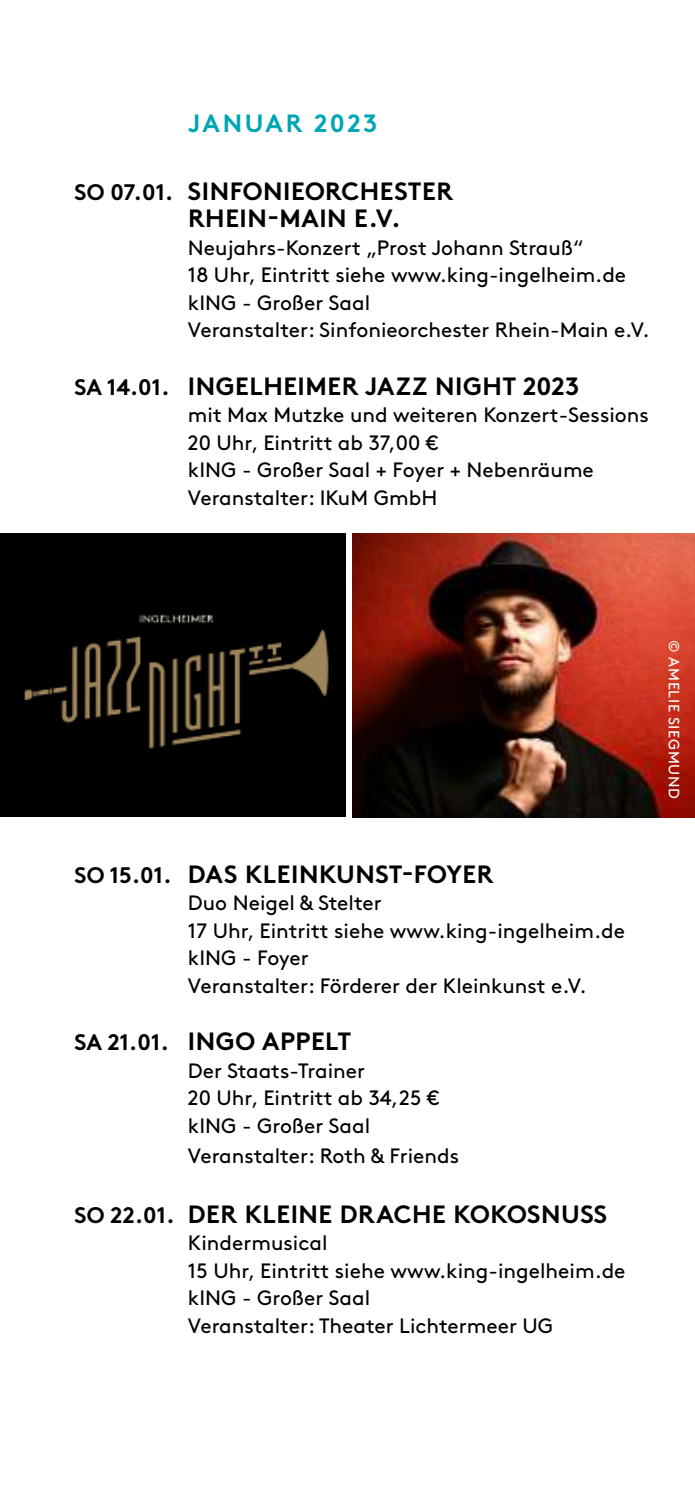
<style>
.page{position:relative;width:695px;height:1489px;background:#fff}
.page>*{position:absolute;margin:0;border:0;box-sizing:border-box;transform-origin:0 0}
.t1{font:700 25px/27.5px "Brown Std";letter-spacing:.02em;color:#000}
.t2{font:700 25px "Brown Std";letter-spacing:.095em;color:#00a6b4}
.t3{font:20.75px/27.5px "Brown Std";color:#000}
.t4{font:15px "Brown Std";letter-spacing:.05em;color:#fff}
.s1{font-size:22.5px}
</style>
<div class="page">
<img style="left:353px;top:533px;width:341px;height:284px">
<div style="left:0;top:533px;width:345px;height:284px;background:#000"></div>
<img style="left:24px;top:614px;width:305px;height:135px">
<p class="t2" style="left:188px;top:109px;width:191px">JANUAR 2023</p>
<p class="t1" style="left:188px;top:178px;width:266px;text-indent:-114px"><span class="s1">SO 07.01.</span> SINFONIEORCHESTER<br>RHEIN-MAIN E.V.</p>
<p class="t3" style="left:188px;top:234px;width:463px">Neujahrs-Konzert „Prost Johann Strauß“<br>18 Uhr, Eintritt siehe www.king-ingelheim.de kING - Großer Saal<br>Veranstalter: Sinfonieorchester Rhein-Main e.V.</p>
<p class="t1" style="left:74px;top:373px;width:506px"><span class="s1">SA 14.01.</span> INGELHEIMER JAZZ NIGHT 2023</p>
<p class="t3" style="left:188px;top:402px;width:462px">mit Max Mutzke und weiteren Konzert-Sessions 20 Uhr, Eintritt ab 37,00 €<br>kING - Großer Saal + Foyer + Nebenräume Veranstalter: IKuM GmbH</p>
<p class="t1" style="left:74px;top:860px;width:420px"><span class="s1">SO 15.01.</span> DAS KLEINKUNST-FOYER</p>
<p class="t3" style="left:188px;top:889px;width:438px">Duo Neigel &amp; Stelter<br>17 Uhr, Eintritt siehe www.king-ingelheim.de kING - Foyer<br>Veranstalter: Förderer der Kleinkunst e.V.</p>
<p class="t1" style="left:74px;top:1028px;width:278px"><span class="s1">SA 21.01.</span> INGO APPELT</p>
<p class="t3" style="left:188px;top:1057px;width:253px">Der Staats-Trainer<br>20 Uhr, Eintritt ab 34,25 € kING - Großer Saal</p>
<p class="t3" style="left:188px;top:1142px;width:273px">Veranstalter: Roth &amp; Friends</p>
<p class="t1" style="left:74px;top:1200px;width:534px"><span class="s1">SO 22.01.</span> DER KLEINE DRACHE KOKOSNUSS</p>
<p class="t3" style="left:188px;top:1229px;width:439px">Kindermusical<br>15 Uhr, Eintritt siehe www.king-ingelheim.de kING - Großer Saal<br>Veranstalter: Theater Lichtermeer UG</p>
<p class="t4" style="left:682px;top:640px;width:161px;rotate:90deg">© AMELIE SIEGMUND</p>
</div>
